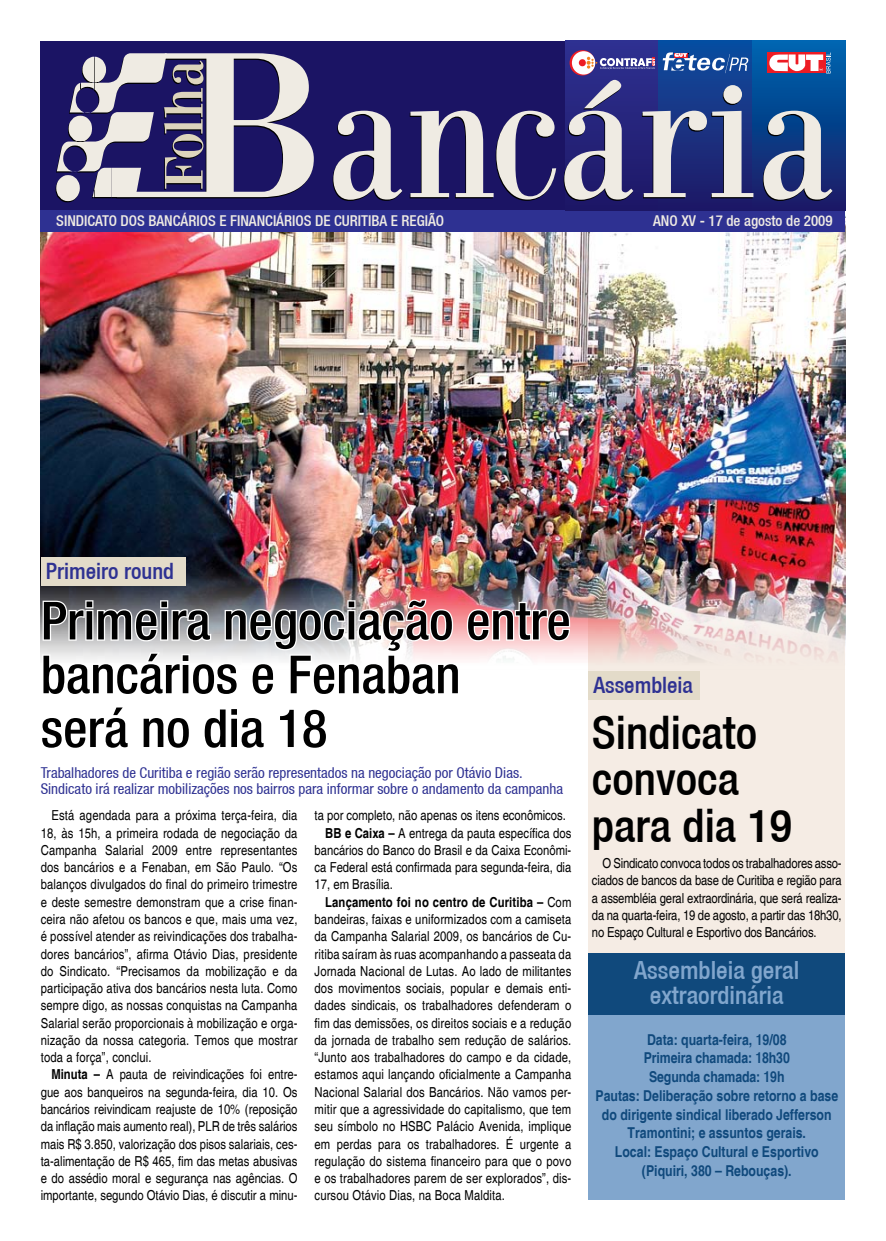
<style>
.page{position:relative;width:886px;height:1241px;background:#fff}
.page>*{position:absolute;margin:0;border:0;box-sizing:border-box;transform-origin:0 0}
.t1{font:500 condensed 52.5px/53.8px "Helvetica 67";color:#000}
.t2{font:500 condensed 46.25px/46.2px "Helvetica 67";color:#000}
.t3{font:500 condensed 25px/25px "Helvetica 67";color:#81a6cd;text-align:center}
.t4{font:500 condensed 22.5px "Helvetica 67";color:#2e3192}
.t5{font:700 condensed 15px/18.8px "Helvetica";color:#10497c;text-align:center}
.t6{font:condensed 15px/16.2px "Helvetica 57";color:#2e3192}
.t7{font:500 condensed 14.88px "Helvetica Neue";color:#efebe3}
.t8{font:condensed 13.75px/17.2px "Helvetica";letter-spacing:.01em;color:#000;text-align:justify}
.t9{font:700 condensed 13.75px "Helvetica";letter-spacing:.01em;color:#000}
.s1{font-weight:700}
.s2{font-weight:400}
</style>
<div class="page">
<div style="left:588px;top:41px;width:257px;height:1158px;background:#f5ece4"></div>
<img style="left:41px;top:231px;width:804px;height:469px">
<svg style="left:41px;top:597px;width:531px;height:100px"></svg>
<div style="left:41px;top:557px;width:144px;height:28px;background:#e3dbc9"></div>
<div style="left:588px;top:671px;width:111px;height:28px;background:#e3dbc9"></div>
<div style="left:588px;top:1003px;width:257px;height:196px;background:#81a6cd"></div>
<div style="left:588px;top:953px;width:257px;height:61px;background:#10497c"></div>
<div style="left:41px;top:41px;width:804px;height:190px;background:#1b1464"></div>
<div style="left:41px;top:210px;width:804px;height:21px;background:#2e3192"></div>
<div style="left:566px;top:41px;width:93px;height:169px;background:linear-gradient(to bottom,#2f3191,#1d1766)"></div>
<svg style="left:659px;top:41px;width:93px;height:158px"></svg>
<div style="left:752px;top:41px;width:93px;height:169px;background:linear-gradient(to bottom,#0067b1,#1a1964)"></div>
<svg style="left:569px;top:50px;width:26px;height:26px"></svg>
<div style="left:572px;top:51px;width:23px;height:24px;background:#fff;border-radius:50%"></div>
<div style="left:579px;top:59px;width:7px;height:7px;background:#ed1c24;border-radius:50%"></div>
<svg style="left:587px;top:57px;width:68px;height:12px"></svg>
<div style="left:767px;top:52px;width:58px;height:21px;background:#ed1c24"></div>
<svg style="left:769px;top:53px;width:61px;height:20px"></svg>
<svg style="left:663px;top:52px;width:85px;height:21px"></svg>
<svg style="left:333px;top:111px;width:69px;height:90px"></svg>
<svg style="left:410px;top:111px;width:146px;height:90px"></svg>
<svg style="left:564px;top:80px;width:69px;height:121px"></svg>
<svg style="left:642px;top:85px;width:111px;height:113px"></svg>
<svg style="left:763px;top:111px;width:69px;height:90px"></svg>
<svg style="left:56px;top:53px;width:258px;height:149px"></svg>
<p class="t7" style="left:56px;top:212px;width:389px">SINDICATO DOS BANCÁRIOS E FINANCIÁRIOS DE CURITIBA E REGIÃO</p>
<p class="t7" style="left:653px;top:211px;width:181px">ANO XV - 17 de agosto de 2009</p>
<h3 class="t4" style="left:46px;top:557px;width:130px">Primeiro round</h3>
<h1 class="t1" style="left:41px;top:593px;width:531px">Primeira negociação entre bancários e Fenaban<br>será no dia 18</h1>
<p class="t6" style="left:41px;top:763px;width:524px">Trabalhadores de Curitiba e região serão representados na negociação por Otávio Dias.<br>Sindicato irá realizar mobilizações nos bairros para informar sobre o andamento da campanha</p>
<p class="t8" style="left:41px;top:807px;width:258px;text-indent:11px">Está agendada para a próxima terça-feira, dia 18, às 15h, a primeira rodada de negociação da Campanha Salarial 2009 entre representantes dos bancários e a Fenaban, em São Paulo. “Os balanços divulgados do final do primeiro trimestre e deste semestre demonstram que a crise finan&shy;ceira não afetou os bancos e que, mais uma vez, é possível atender as reivindicações dos trabalha&shy;dores bancários”, afirma Otávio Dias, presidente do Sindicato. “Precisamos da mobilização e da participação ativa dos bancários nesta luta. Como sempre digo, as nossas conquistas na Campanha Salarial serão proporcionais à mobilização e orga&shy;nização da nossa categoria. Temos que mostrar toda a força”, conclui.</p>
<p class="t8" style="left:41px;top:1065px;width:258px;text-indent:11px"><span class="s1">Minuta –</span> A pauta de reivindicações foi entre&shy;gue aos banqueiros na segunda-feira, dia 10. Os bancários reivindicam reajuste de 10% (reposição da inflação mais aumento real), PLR de três salários mais R$ 3.850, valorização dos pisos salariais, ces&shy;ta-alimentação de R$ 465, fim das metas abusivas e do assédio moral e segurança nas agências. O importante, segundo Otávio Dias, é discutir a minu-</p>
<p class="t8" style="left:315px;top:807px;width:253px">ta por completo, não apenas os itens econômicos.</p>
<p class="t8" style="left:325px;top:824px;width:248px"><span class="s1">BB e Caixa –</span> A entrega da pauta específica dos</p>
<p class="t8" style="left:315px;top:841px;width:258px">bancários do Banco do Brasil e da Caixa Econômi-</p>
<p class="t8" style="left:315px;top:858px;width:258px">ca Federal está confirmada para segunda-feira, dia</p>
<p class="t8" style="left:315px;top:876px;width:80px">17, em Brasília.</p>
<p class="t9" style="left:325px;top:893px;width:248px">Lançamento foi no centro de Curitiba – <span class="s2">Com</span></p>
<p class="t8" style="left:315px;top:910px;width:258px">bandeiras, faixas e uniformizados com a camiseta</p>
<p class="t8" style="left:315px;top:927px;width:258px">da Campanha Salarial 2009, os bancários de Cu-</p>
<p class="t8" style="left:315px;top:945px;width:258px">ritiba saíram às ruas acompanhando a passeata da</p>
<p class="t8" style="left:315px;top:962px;width:258px">Jornada Nacional de Lutas. Ao lado de militantes</p>
<p class="t8" style="left:315px;top:979px;width:258px">dos movimentos sociais, popular e demais enti-</p>
<p class="t8" style="left:315px;top:996px;width:258px">dades sindicais, os trabalhadores defenderam o</p>
<p class="t8" style="left:315px;top:1014px;width:258px">fim das demissões, os direitos sociais e a redução</p>
<p class="t8" style="left:315px;top:1031px;width:258px">da jornada de trabalho sem redução de salários.</p>
<p class="t8" style="left:315px;top:1048px;width:258px">“Junto aos trabalhadores do campo e da cidade,</p>
<p class="t8" style="left:315px;top:1065px;width:258px">estamos aqui lançando oficialmente a Campanha</p>
<p class="t8" style="left:315px;top:1083px;width:258px">Nacional Salarial dos Bancários. Não vamos per-</p>
<p class="t8" style="left:315px;top:1100px;width:258px">mitir que a agressividade do capitalismo, que tem</p>
<p class="t8" style="left:315px;top:1117px;width:258px">seu símbolo no HSBC Palácio Avenida, implique</p>
<p class="t8" style="left:315px;top:1134px;width:258px">em perdas para os trabalhadores. É urgente a</p>
<p class="t8" style="left:315px;top:1152px;width:258px">regulação do sistema financeiro para que o povo</p>
<p class="t8" style="left:315px;top:1169px;width:258px">e os trabalhadores parem de ser explorados”, dis-</p>
<p class="t8" style="left:315px;top:1186px;width:192px">cursou Otávio Dias, na Boca Maldita.</p>
<h3 class="t4" style="left:593px;top:671px;width:101px">Assembleia</h3>
<h2 class="t2" style="left:592px;top:708px;width:201px">Sindicato convoca para dia 19</h2>
<p class="t8" style="left:592px;top:854px;width:251px;text-indent:11px">O Sindicato convoca todos os trabalhadores asso&shy;ciados de bancos da base de Curitiba e região para a assembléia geral extraordinária, que será realiza&shy;da na quarta-feira, 19 de agosto, a partir das 18h30, no Espaço Cultural e Esportivo dos Bancários.</p>
<h3 class="t3" style="left:634px;top:956px;width:167px">Assembleia geral extraordinária</h3>
<p class="t5" style="left:595px;top:1029px;width:244px">Data: quarta-feira, 19/08<br>Primeira chamada: 18h30<br>Segunda chamada: 19h<br>Pautas: Deliberação sobre retorno a base do dirigente sindical liberado Jefferson<br>Tramontini; e assuntos gerais.<br>Local: Espaço Cultural e Esportivo (Piquiri, 380 – Rebouças).</p>
</div>
